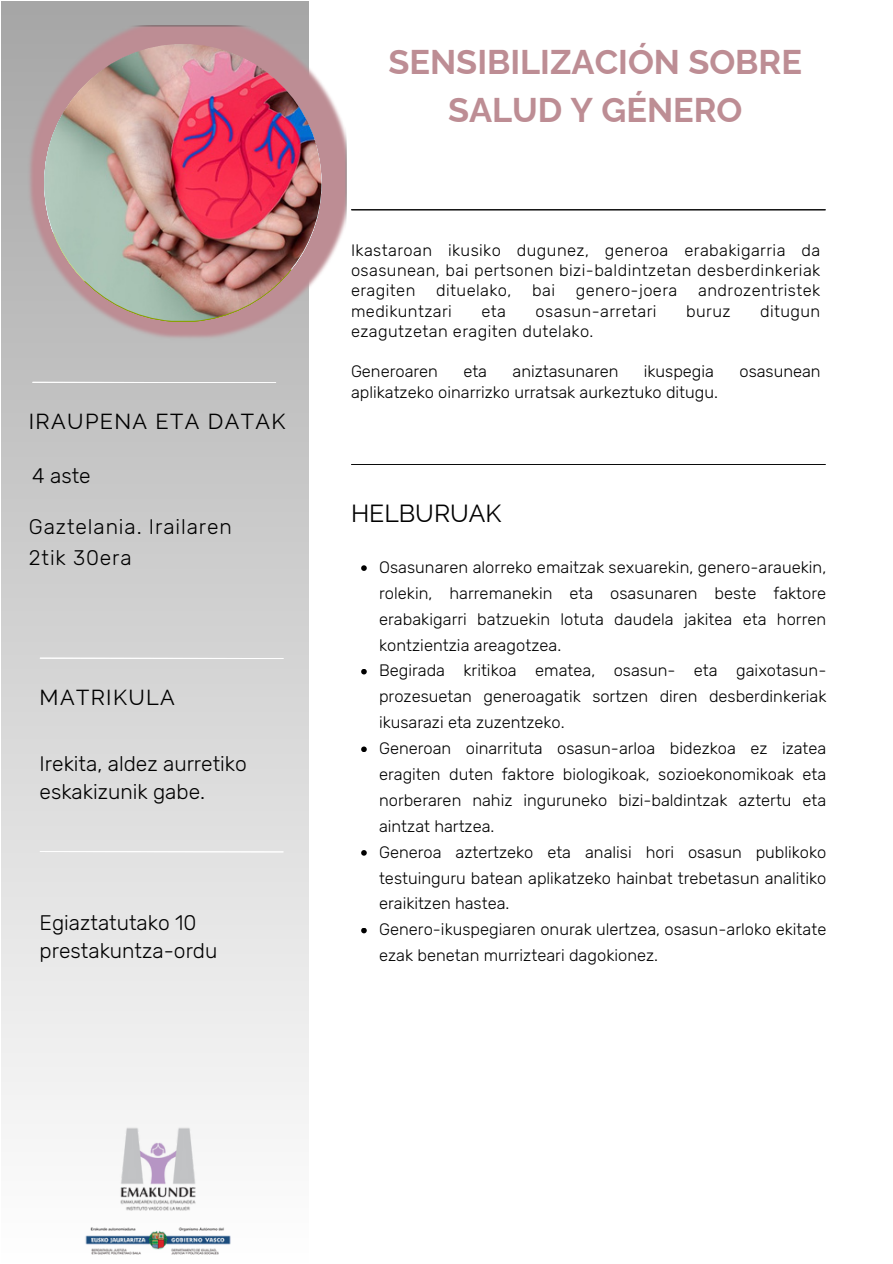
<style>
.page{position:relative;width:893px;height:1264px;background:#fff}
.page>*{position:absolute;margin:0;border:0;box-sizing:border-box;transform-origin:0 0}
.t1{font:700 34.35px/47.2px "Raleway";color:#bd8d94;text-align:center}
.t2{font:24.75px "Raleway";color:#000}
.t3{font:21.75px "Raleway";letter-spacing:.06em;color:#000}
.t4{font:300 21px/28.2px "Rubik";color:#000}
.t5{font:300 21px/31.5px "Rubik";letter-spacing:.045em;color:#000}
.t6{font:300 16.5px/25.8px "Rubik";color:#000;text-align:justify}
.t7{font:300 16.5px "Rubik";letter-spacing:.025em;color:#000}
</style>
<div class="page">
<hr style="left:351px;top:209px;width:474px;height:1px;background:#000">
<hr style="left:351px;top:464px;width:474px;height:1px;background:#000">
<svg style="left:361px;top:565px;width:6px;height:6px"></svg>
<svg style="left:361px;top:669px;width:6px;height:5px"></svg>
<svg style="left:361px;top:746px;width:6px;height:6px"></svg>
<svg style="left:361px;top:850px;width:6px;height:5px"></svg>
<svg style="left:361px;top:928px;width:6px;height:5px"></svg>
<img style="left:27px;top:26px;width:319px;height:315px">
<img style="left:84px;top:1126px;width:148px;height:129px">
<img style="left:44px;top:44px;width:277px;height:277px;border-radius:135px">
<p class="t3" style="left:29px;top:408px;width:258px">IRAUPENA ETA DATAK</p>
<p class="t4" style="left:32px;top:462px;width:60px">4 aste</p>
<p class="t5" style="left:29px;top:510px;width:204px">Gaztelania. Irailaren<br>2tik 30era</p>
<p class="t3" style="left:40px;top:684px;width:137px">MATRIKULA</p>
<p class="t4" style="left:40px;top:749px;width:209px">Irekita, aldez aurretiko eskakizunik gabe.</p>
<p class="t4" style="left:40px;top:908px;width:179px">Egiaztatutako 10 prestakuntza-ordu</p>
<p class="t1" style="left:388px;top:38px;width:415px">SENSIBILIZACIÓN SOBRE<br>SALUD Y GÉNERO</p>
<h3 class="t6" style="left:351px;top:240px;width:470px;line-height:20.2px">Ikastaroan ikusiko dugunez, generoa erabakigarria da osasunean, bai pertsonen bizi-baldintzetan desberdinkeriak eragiten</h3>
<h3 class="t7" style="left:436px;top:281px;width:77px">dituelako,</h3>
<h3 class="t6" style="left:532px;top:278px;width:24px">bai</h3>
<h3 class="t7" style="left:576px;top:281px;width:103px">genero-joera</h3>
<h3 class="t7" style="left:698px;top:281px;width:124px">androzentristek</h3>
<h3 class="t7" style="left:351px;top:301px;width:102px">medikuntzari</h3>
<h3 class="t6" style="left:481px;top:298px;width:26px">eta</h3>
<h3 class="t7" style="left:535px;top:301px;width:122px">osasun-arretari</h3>
<h3 class="t6" style="left:686px;top:298px;width:46px">buruz</h3>
<h3 class="t7" style="left:760px;top:301px;width:62px">ditugun</h3>
<h3 class="t7" style="left:351px;top:321px;width:244px">ezagutzetan eragiten dutelako.</h3>
<h4 class="t6" style="left:351px;top:359px;width:88px">Generoaren</h4>
<h4 class="t6" style="left:463px;top:359px;width:25px">eta</h4>
<h4 class="t6" style="left:512px;top:359px;width:107px">aniztasunaren</h4>
<h4 class="t6" style="left:643px;top:359px;width:72px">ikuspegia</h4>
<h4 class="t6" style="left:739px;top:359px;width:83px">osasunean</h4>
<h4 class="t6" style="left:351px;top:379px;width:368px">aplikatzeko oinarrizko urratsak aurkeztuko ditugu.</h4>
<h4 class="t2" style="left:351px;top:499px;width:152px">HELBURUAK</h4>
<h4 class="t6" style="left:379px;top:554px;width:448px">Osasunaren alorreko emaitzak sexuarekin, genero-arauekin, rolekin, harremanekin eta osasunaren beste faktore erabakigarri batzuekin lotuta daudela jakitea eta horren kontzientzia areagotzea.</h4>
<p class="t6" style="left:379px;top:658px;width:449px">Begirada kritikoa ematea, osasun- eta gaixotasun&shy;prozesuetan generoagatik sortzen diren desberdinkeriak ikusarazi eta zuzentzeko.</p>
<h3 class="t6" style="left:379px;top:735px;width:449px">Generoan oinarrituta osasun-arloa bidezkoa ez izatea eragiten duten faktore biologikoak, sozioekonomikoak eta norberaren nahiz inguruneko bizi-baldintzak aztertu eta aintzat hartzea.</h3>
<h4 class="t6" style="left:379px;top:839px;width:449px">Generoa aztertzeko eta analisi hori osasun publikoko testuinguru batean aplikatzeko hainbat trebetasun analitiko eraikitzen hastea.</h4>
<p class="t6" style="left:379px;top:916px;width:449px">Genero-ikuspegiaren onurak ulertzea, osasun-arloko ekitate ezak benetan murrizteari dagokionez.</p>
</div>
